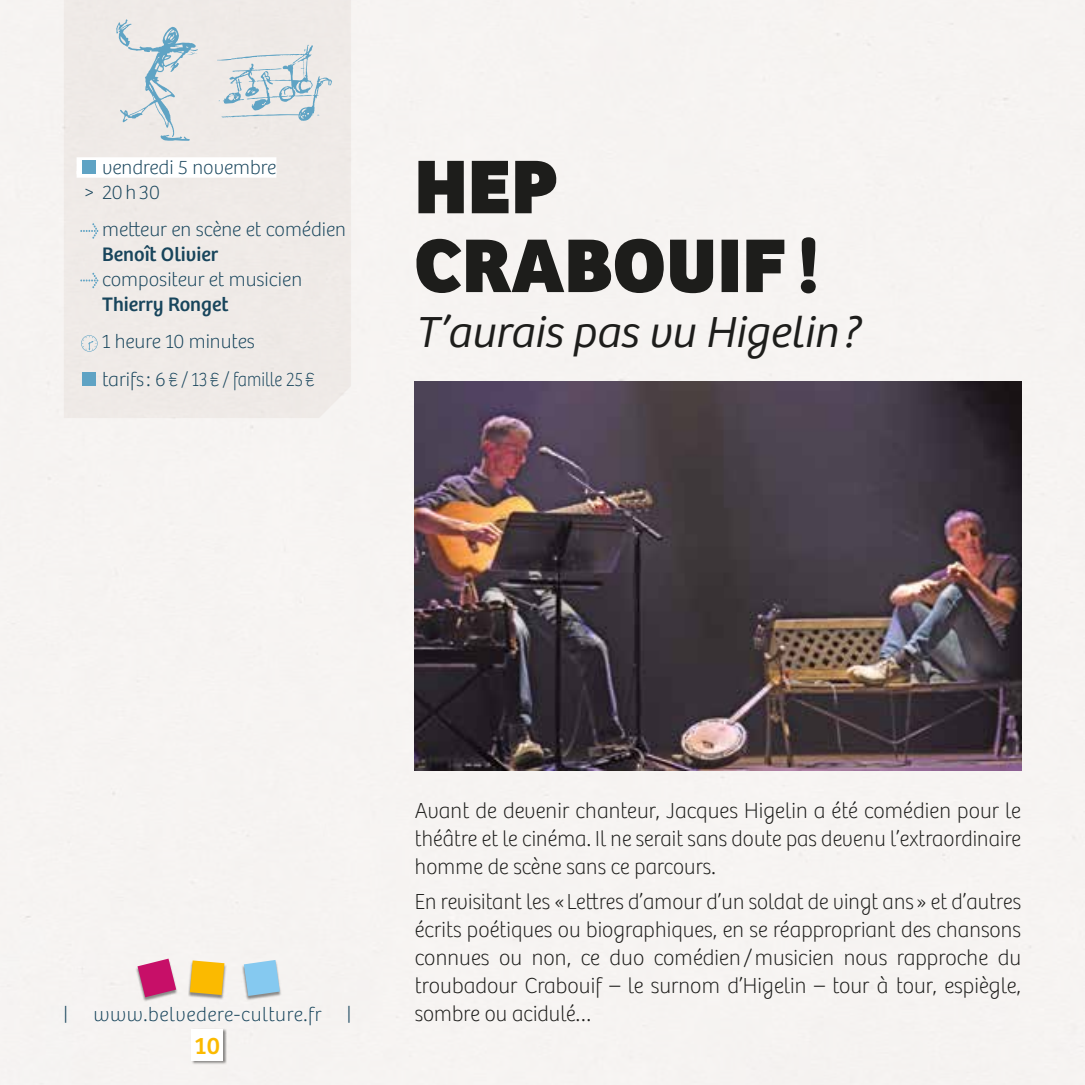
<style>
.page{position:relative;width:1085px;height:1085px;background:#fff}
.page>*{position:absolute;margin:0;border:0;box-sizing:border-box;transform-origin:0 0}
.t1{font:italic 800 78.75px/78.8px "Bree";letter-spacing:.01em;color:#1d1d1b}
.t2{font:italic 300 45px "Bree";color:#1d1d1b}
.t3{font:24.75px "Bree";color:#fbba00}
.t4{font:italic 100 22.5px/28.1px "Bree";color:#1d1d1b;scale:.95 1}
.t5{font:italic 100 22.5px/28.1px "Bree";color:#1d1d1b;text-align:justify}
.t6{font:100 20.25px/24.8px "Bree";color:#18455c}
.t7{font:20.25px "Bree";color:#18455c}
.t8{font:100 20.25px "Bree";letter-spacing:.03em;color:#18455c}
</style>
<div class="page">
<div style="left:0;top:0;width:1084px;height:1084px;background:#f6f3f2"></div>
<div style="left:191px;top:1028px;width:36px;height:36px;background:#1d1d1b;opacity:.5"></div>
<div style="left:191px;top:1028px;width:32px;height:32px;background:#fff"></div>
<div style="left:188px;top:960px;width:38px;height:39px;background:#1d1d1b;opacity:.5"></div>
<svg style="left:190px;top:960px;width:34px;height:34px"></svg>
<div style="left:135px;top:958px;width:43px;height:43px;background:#1d1d1b;opacity:.5"></div>
<svg style="left:137px;top:958px;width:39px;height:39px"></svg>
<div style="left:241px;top:960px;width:41px;height:40px;background:#1d1d1b;opacity:.5"></div>
<svg style="left:244px;top:959px;width:36px;height:36px"></svg>
<div style="left:64px;top:0;width:287px;height:418px;background:#efeae7"></div>
<div style="left:77px;top:157px;width:199px;height:17px;background:#fff"></div>
<div style="left:77px;top:171px;width:199px;height:7px;background:#fff"></div>
<div style="left:82px;top:160px;width:14px;height:14px;background:#5fa3c4"></div>
<svg style="left:80px;top:223px;width:18px;height:16px"></svg>
<svg style="left:80px;top:273px;width:18px;height:15px"></svg>
<svg style="left:81px;top:335px;width:17px;height:16px"></svg>
<div style="left:82px;top:372px;width:14px;height:14px;background:#5fa3c4"></div>
<img style="left:415px;top:381px;width:605px;height:389px">
<svg style="left:116px;top:19px;width:82px;height:122px;background:#d8dee1"></svg>
<svg style="left:217px;top:45px;width:115px;height:76px;background:#d6dee0"></svg>
<p class="t6" style="left:84px;top:155px;width:194px;text-indent:18px">vendredi 5 novembre &gt; 20h30</p>
<p class="t6" style="left:102px;top:218px;width:245px">metteur en scène et comédien</p>
<p class="t7" style="left:102px;top:242px;width:117px">Benoît Olivier</p>
<p class="t6" style="left:102px;top:267px;width:201px">compositeur et musicien</p>
<p class="t7" style="left:102px;top:292px;width:128px">Thierry Ronget</p>
<p class="t6" style="left:102px;top:323px;width:214px;line-height:37.6px">1 heure 10 minutes<br>tarifs: 6€ / 13€ / famille 25€</p>
<h1 class="t1" style="left:415px;top:149px;width:405px">HEP<br>CRABOUIF !</h1>
<h2 class="t2" style="left:415px;top:306px;width:446px">T’aurais pas vu Higelin?</h2>
<p class="t6" style="left:64px;top:1002px;width:5px">|</p>
<p class="t8" style="left:93px;top:1002px;width:229px">www.belvedere-culture.fr</p>
<p class="t6" style="left:347px;top:1002px;width:5px">|</p>
<p class="t3" style="left:195px;top:1030px;width:27px">10</p>
<p class="t5" style="left:415px;top:796px;width:612px">Avant de devenir chanteur, Jacques Higelin a été comédien pour le théâtre et le cinéma.Ilne serait sans doute pas devenu l’extraordinaire homme de scène sans ce parcours.</p>
<p class="t4" style="left:415px;top:887px;width:644px">En revisitant les « Lettres d’amour d’un soldat de vingt ans » et d’autres écrits poétiques ou biographiques,en se réappropriant des chansons connues ou non, ce duo comédien/musicien nous rapproche du troubadour Crabouif – le surnom d’Higelin – tour à tour, espiègle, sombre ou acidulé…</p>
</div>
